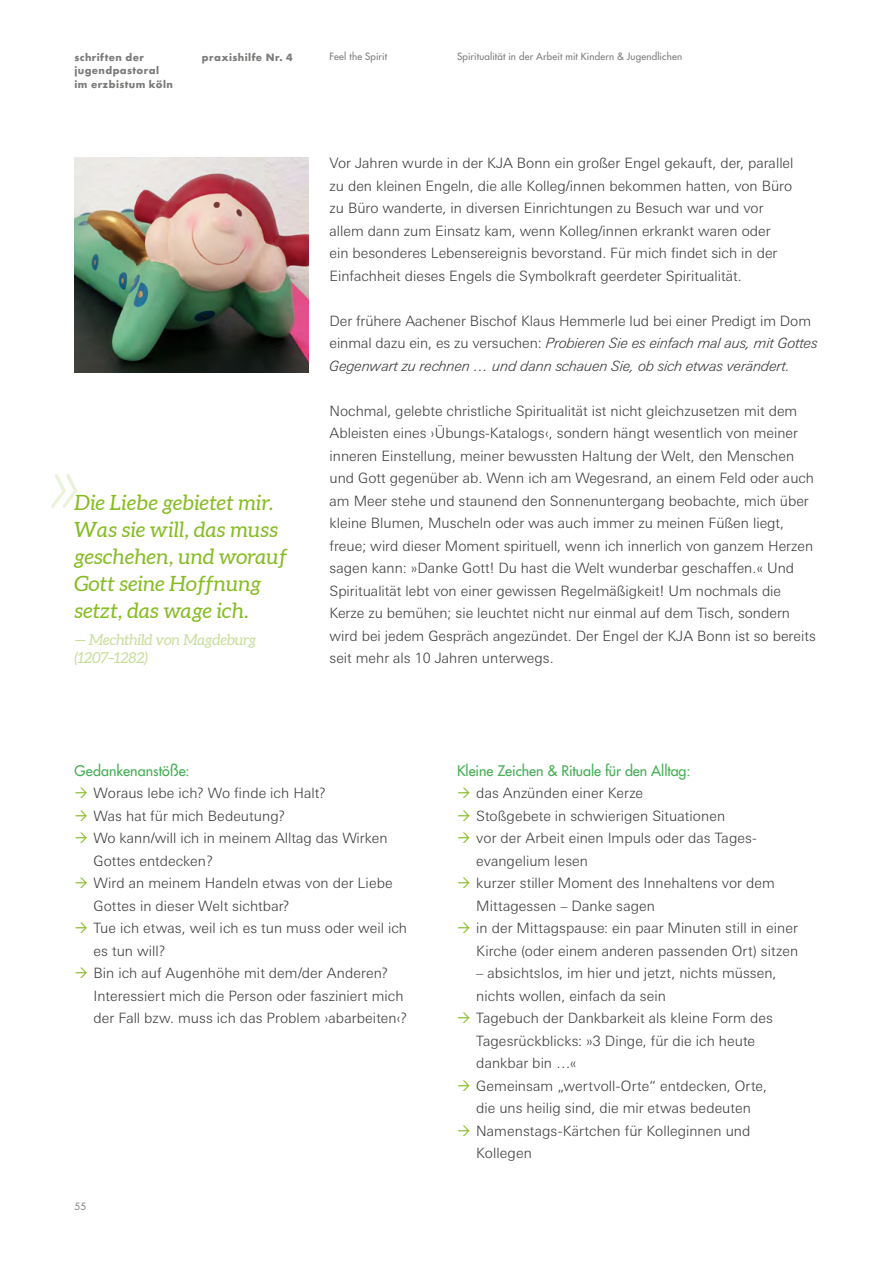
<style>
.page{position:relative;width:893px;height:1263px;background:#fff}
.page>*{position:absolute;margin:0;border:0;box-sizing:border-box;transform-origin:0 0}
.Zitat{font:italic 21px/27px "Aleo";letter-spacing:.01em;color:#85bc22}
.Zitat-2{font:italic 15px/18px "Aleo";letter-spacing:-.01em;color:#c9dd9a}
.Body{font:300 14.25px/22.5px "Linotype Univers Basic";color:#3b3b3a}
.Body-2{font:italic 300 14.25px/22.5px "Linotype Univers Basic";letter-spacing:-.005em;color:#3b3b3a}
.Body-3{font:14.25px "Futura";letter-spacing:-.005em;color:#43ae53}
.t1{font:9.75px "Futura";letter-spacing:.02em;color:#7b7b7a}
.t2{font:700 9.75px/13.5px "Futura";letter-spacing:.045em;color:#7b7b7a}
.t3{font:9.75px "Futura";color:#7b7b7a}
.s1{font-style:normal}
</style>
<div class="page">
<svg style="left:51px;top:474px;width:26px;height:34px"></svg>
<img style="left:74px;top:158px;width:234px;height:215px">
<p class="t2" style="left:74px;top:50px;width:100px">schriften der jugendpastoral im erzbistum köln</p>
<p class="t2" style="left:202px;top:50px;width:92px">praxishilfe Nr. 4</p>
<p class="t1" style="left:330px;top:50px;width:59px">Feel the Spirit</p>
<p class="t1" style="left:457px;top:50px;width:226px">Spiritualität in der Arbeit mit Kindern &amp; Jugendlichen</p>
<p class="Zitat" style="left:74px;top:489px;width:214px">Die Liebe gebietet mir.<br>Was sie will, das muss geschehen, und worauf<br>Gott seine Hoffnung setzt, das wage ich.</p>
<p class="Zitat-2" style="left:74px;top:631px;width:183px">— Mechthild von Magdeburg (1207–1282)</p>
<p class="Body" style="left:330px;top:152px;width:465px">Vor Jahren wurde in der KJA Bonn ein großer Engel gekauft, der, parallel zu den kleinen Engeln, die alle Kolleg/innen bekommen hatten, von Büro zu Büro wanderte, in diversen Einrichtungen zu Besuch war und vor allem dann zum Einsatz kam, wenn Kolleg/innen erkrankt waren oder<br>ein besonderes Lebensereignis bevorstand. Für mich findet sich in der Einfachheit dieses Engels die Symbolkraft geerdeter Spiritualität.</p>
<p class="Body-2" style="left:330px;top:309px;width:490px"><span class="s1">Der frühere Aachener Bischof Klaus Hemmerle lud bei einer Predigt im Dom einmal dazu ein, es zu versuchen:</span> Probieren Sie es einfach mal aus, mit Gottes<br>Gegenwart zu rechnen … und dann schauen Sie, ob sich etwas verändert.</p>
<p class="Body" style="left:330px;top:399px;width:488px">Nochmal, gelebte christliche Spiritualität ist nicht gleichzusetzen mit dem Ableisten eines ›Übungs-Katalogs‹, sondern hängt wesentlich von meiner inneren Einstellung, meiner bewussten Haltung der Welt, den Menschen und Gott gegenüber ab. Wenn ich am Wegesrand, an einem Feld oder auch am Meer stehe und staunend den Sonnenuntergang beobachte, mich über kleine Blumen, Muscheln oder was auch immer zu meinen Füßen liegt, freue; wird dieser Moment spirituell, wenn ich innerlich von ganzem Herzen sagen kann: »Danke Gott! Du hast die Welt wunderbar geschaffen.« Und Spiritualität lebt von einer gewissen Regelmäßigkeit! Um nochmals die Kerze zu bemühen; sie leuchtet nicht nur einmal auf dem Tisch, sondern wird bei jedem Gespräch angezündet. Der Engel der KJA Bonn ist so bereits seit mehr als 10 Jahren unterwegs.</p>
<p class="Body-3" style="left:74px;top:761px;width:117px">Gedankenanstöße:</p>
<p class="Body" style="left:94px;top:782px;width:234px">Woraus lebe ich? Wo finde ich Halt?</p>
<p class="Body" style="left:94px;top:804px;width:193px">Was hat für mich Bedeutung?</p>
<p class="Body" style="left:94px;top:827px;width:296px">Wo kann/will ich in meinem Alltag das Wirken<br>Gottes entdecken?</p>
<p class="Body" style="left:94px;top:872px;width:301px">Wird an meinem Handeln etwas von der Liebe<br>Gottes in dieser Welt sichtbar?</p>
<p class="Body" style="left:94px;top:917px;width:315px">Tue ich etwas, weil ich es tun muss oder weil ich es tun will?</p>
<p class="Body" style="left:94px;top:962px;width:315px">Bin ich auf Augenhöhe mit dem/der Anderen?<br>Interessiert mich die Person oder fasziniert mich der Fall bzw. muss ich das Problem ›abarbeiten‹?</p>
<p class="t3" style="left:74px;top:1200px;width:13px">55</p>
<p class="Body-3" style="left:457px;top:761px;width:235px">Kleine Zeichen &amp; Rituale für den Alltag:</p>
<p class="Body" style="left:476px;top:782px;width:168px">das Anzünden einer Kerze</p>
<p class="Body" style="left:476px;top:804px;width:250px">Stoßgebete in schwierigen Situationen</p>
<p class="Body" style="left:476px;top:827px;width:282px">vor der Arbeit einen Impuls oder das Tages&shy;evangelium lesen</p>
<p class="Body" style="left:476px;top:872px;width:300px">kurzer stiller Moment des Innehaltens vor dem<br>Mittagessen – Danke sagen</p>
<p class="Body" style="left:476px;top:917px;width:323px">in der Mittagspause: ein paar Minuten still in einer<br>Kirche (oder einem anderen passenden Ort) sitzen</p>
<p class="Body" style="left:476px;top:962px;width:302px">– absichtslos, im hier und jetzt, nichts müssen, nichts wollen, einfach da sein</p>
<p class="Body" style="left:476px;top:1007px;width:298px">Tagebuch der Dankbarkeit als kleine Form des<br>Tagesrückblicks: »3 Dinge, für die ich heute dankbar bin …«</p>
<p class="Body" style="left:476px;top:1074px;width:292px">Gemeinsam „wertvoll-Orte“ entdecken, Orte, die uns heilig sind, die mir etwas bedeuten</p>
<p class="Body" style="left:476px;top:1119px;width:276px">Namenstags-Kärtchen für Kolleginnen und<br>Kollegen</p>
</div>
